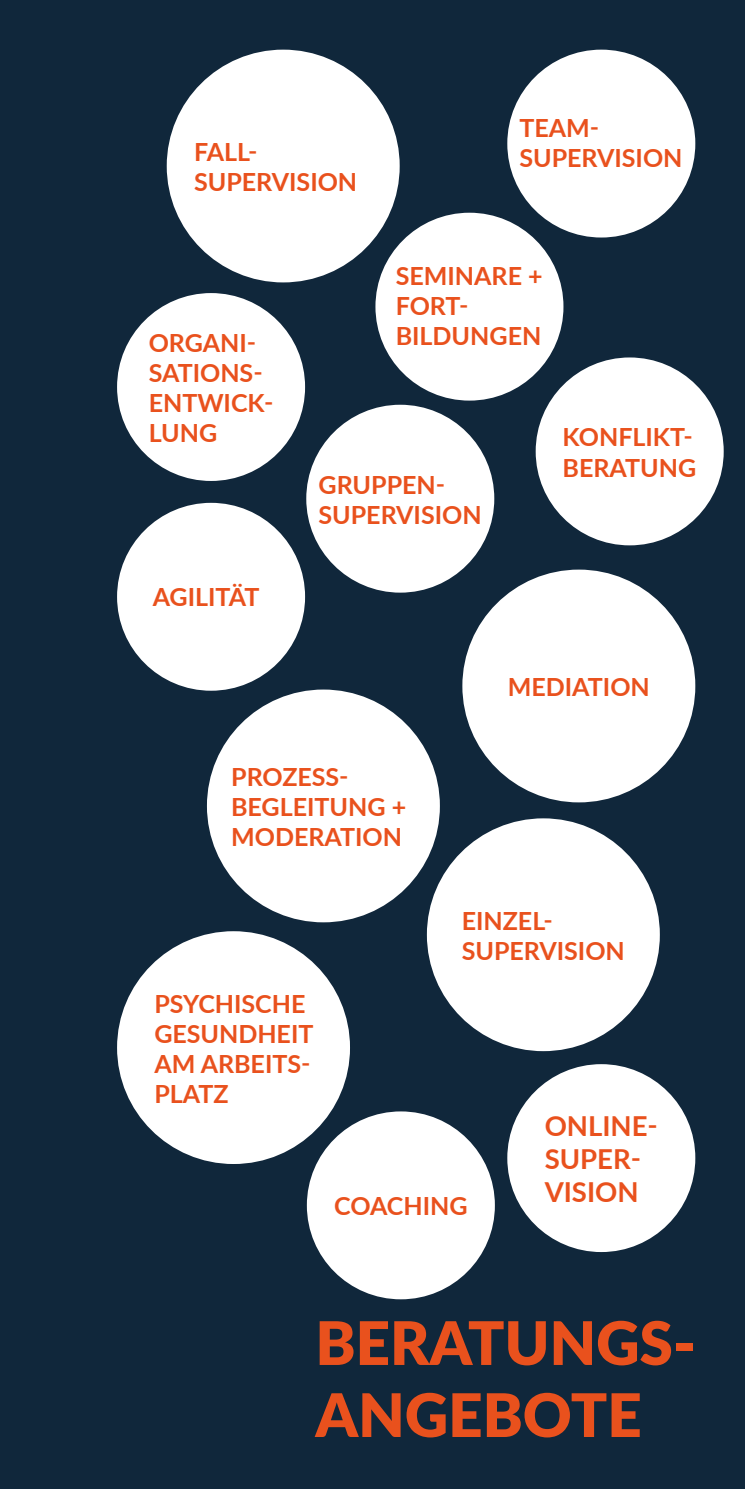
<style>
.page{position:relative;width:745px;height:1489px;background:#fff}
.page>*{position:absolute;margin:0;border:0;box-sizing:border-box;transform-origin:0 0}
.t1{font:900 60px/72px "Lato";color:#e9511d}
.t2{font:700 27.5px/33px "Lato";color:#e9511d}
.t3{font:700 25px/30px "Lato";color:#e9511d}
</style>
<div class="page">
<div style="left:0;top:0;width:744px;height:1488px;background:#10273b"></div>
<div style="left:167px;top:50px;width:232px;height:232px;background:#fff;border-radius:50%"></div>
<div style="left:207px;top:689px;width:232px;height:233px;background:#fff;border-radius:50%"></div>
<div style="left:426px;top:818px;width:233px;height:233px;background:#fff;border-radius:50%"></div>
<div style="left:462px;top:569px;width:232px;height:233px;background:#fff;border-radius:50%"></div>
<div style="left:117px;top:931px;width:233px;height:232px;background:#fff;border-radius:50%"></div>
<div style="left:117px;top:293px;width:188px;height:188px;background:#fff;border-radius:50%"></div>
<div style="left:375px;top:213px;width:188px;height:187px;background:#fff;border-radius:50%"></div>
<div style="left:507px;top:50px;width:187px;height:187px;background:#fff;border-radius:50%"></div>
<div style="left:306px;top:405px;width:188px;height:187px;background:#fff;border-radius:50%"></div>
<div style="left:306px;top:1111px;width:188px;height:188px;background:#fff;border-radius:50%"></div>
<div style="left:535px;top:357px;width:188px;height:188px;background:#fff;border-radius:50%"></div>
<div style="left:507px;top:1064px;width:187px;height:187px;background:#fff;border-radius:50%"></div>
<div style="left:117px;top:503px;width:188px;height:187px;background:#fff;border-radius:50%"></div>
<p class="t3" style="left:194px;top:136px;width:164px">FALL-<br>SUPERVISION</p>
<p class="t3" style="left:519px;top:111px;width:164px">TEAM-<br>SUPERVISION</p>
<p class="t3" style="left:395px;top:260px;width:148px">SEMINARE +<br>FORT-</p>
<p class="t3" style="left:149px;top:326px;width:109px">ORGANI-</p>
<p class="t3" style="left:395px;top:320px;width:147px">BILDUNGEN</p>
<p class="t3" style="left:149px;top:356px;width:126px">SATIONS-<br>ENTWICK-<br>LUNG</p>
<p class="t3" style="left:153px;top:580px;width:108px">AGILITÄT</p>
<p class="t3" style="left:318px;top:468px;width:164px">GRUPPEN-<br>SUPERVISION</p>
<p class="t3" style="left:562px;top:421px;width:135px">KONFLIKT-<br>BERATUNG</p>
<p class="t3" style="left:231px;top:760px;width:176px">PROZESS-<br>BEGLEITUNG +<br>MODERATION</p>
<p class="t3" style="left:154px;top:987px;width:160px">PSYCHISCHE<br>GESUNDHEIT<br>AM ARBEITS-<br>PLATZ</p>
<p class="t3" style="left:507px;top:671px;width:143px">MEDIATION</p>
<p class="t3" style="left:461px;top:904px;width:164px">EINZEL-<br>SUPERVISION</p>
<p class="t3" style="left:334px;top:1190px;width:135px">COACHING</p>
<p class="t2" style="left:544px;top:1108px;width:115px">ONLINE-<br>SUPER-<br>VISION</p>
<h1 class="t1" style="left:315px;top:1304px;width:381px">BERATUNGS-<br>ANGEBOTE</h1>
</div>
